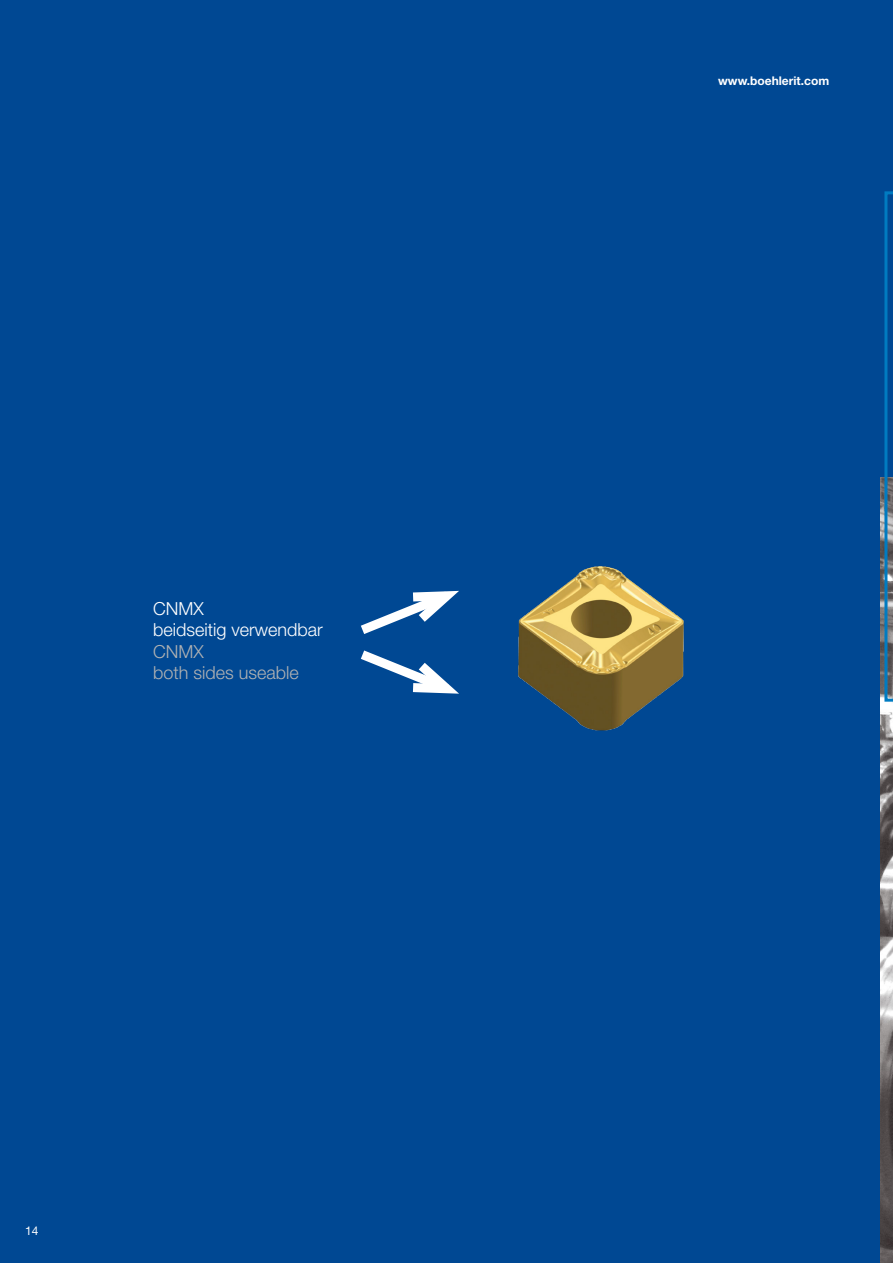
<style>
.page{position:relative;width:893px;height:1263px;background:#fff}
.page>*{position:absolute;margin:0;border:0;box-sizing:border-box;transform-origin:0 0}
.t1{font:300 18px/21.6px "Helvetica Neue LT Pro";color:#fff}
.t2{font:300 18px/21.6px "Helvetica Neue LT Pro";color:#b1b2b3}
.t3{font:700 12px "Helvetica Neue LT Pro";color:#fff}
.t4{font:12px "Helvetica Neue LT Pro";color:#fff}
</style>
<div class="page">
<div style="left:0;top:0;width:881px;height:1263px;background:#004893"></div>
<svg style="left:351px;top:584px;width:87px;height:116px"></svg>
<img style="left:438px;top:555px;width:341px;height:183px">
<div style="left:880px;top:0;width:13px;height:477px;background:#004893"></div>
<img style="left:881px;top:477px;width:12px;height:786px">
<svg style="left:884px;top:191px;width:9px;height:511px"></svg>
<p class="t1" style="left:153px;top:597px;width:171px">CNMX<br>beidseitig verwendbar</p>
<p class="t2" style="left:153px;top:640px;width:147px">CNMX<br>both sides useable</p>
<p class="t4" style="left:25px;top:1224px;width:15px">14</p>
<p class="t3" style="left:718px;top:73px;width:113px">www.boehlerit.com</p>
</div>
